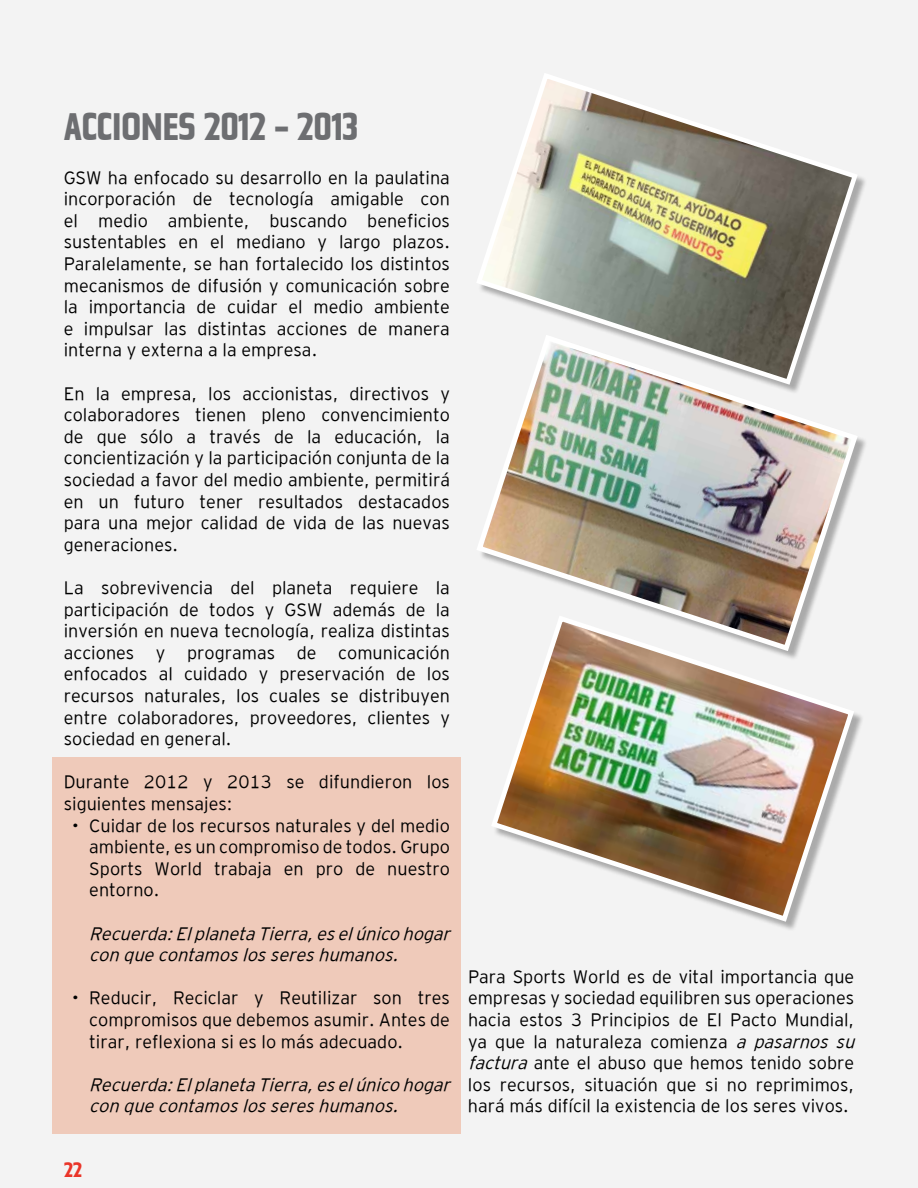
<style>
.page{position:relative;width:918px;height:1188px;background:#f3f3f3}
.page>*{position:absolute;margin:0;border:0;box-sizing:border-box;transform-origin:0 0}
.t1{font:700 expanded 39px "Tasse";color:#6d6e71}
.t2{font:700 expanded 21px "Tasse";color:#ea3529}
.t3{font:18px/21.6px "Interstate Light Mono Light Mono";color:#000;text-align:justify}
.t4{font:italic 18px/21.6px "Interstate Light Mono Light Mono";color:#000}
.s1{font-style:italic}
</style>
<div class="page">
<div style="left:53px;top:758px;width:408px;height:376px;background:#efcaba"></div>
<img style="left:477px;top:395px;width:384px;height:218px">
<img style="left:492px;top:613px;width:365px;height:312px">
<div style="left:478px;top:75px;width:390px;height:320px;background:#000;opacity:.3"></div>
<svg style="left:477px;top:74px;width:384px;height:314px"></svg>
<h1 class="t1" style="left:64px;top:105px;width:296px">ACCIONES 2012 - 2013</h1>
<p class="t3" style="left:64px;top:166px;width:388px">GSW ha enfocado su desarrollo en la paulatina incorporación de tecnología amigable con el medio ambiente, buscando beneficios sustentables en el mediano y largo plazos.<br>Paralelamente, se han fortalecido los distintos mecanismos de difusión y comunicación sobre la importancia de cuidar el medio ambiente e impulsar las distintas acciones de manera interna y externa a la empresa.</p>
<p class="t3" style="left:64px;top:382px;width:388px">En la empresa, los accionistas, directivos y colaboradores tienen pleno convencimiento de que sólo a través de la educación, la concientización y la participación conjunta de la sociedad a favor del medio ambiente, permitirá en un futuro tener resultados destacados para una mejor calidad de vida de las nuevas generaciones.</p>
<p class="t3" style="left:64px;top:577px;width:388px">La sobrevivencia del planeta requiere la participación de todos y GSW además de la inversión en nueva tecnología, realiza distintas acciones y programas de comunicación enfocados al cuidado y preservación de los recursos naturales, los cuales se distribuyen entre colaboradores, proveedores, clientes y sociedad en general.</p>
<p class="t3" style="left:64px;top:771px;width:388px">Durante 2012 y 2013 se difundieron los siguientes mensajes:</p>
<p class="t3" style="left:89px;top:814px;width:362px;text-indent:-17px">• Cuidar de los recursos naturales y del medio ambiente, es un compromiso de todos. Grupo Sports World trabaja en pro de nuestro entorno.</p>
<p class="t4" style="left:89px;top:922px;width:368px">Recuerda:ElplanetaTierra,eselúnico hogar con quecontamoslossereshumanos.</p>
<p class="t3" style="left:89px;top:987px;width:362px;text-indent:-17px">• Reducir, Reciclar y Reutilizar son tres compromisos que debemos asumir. Antes de tirar, reflexiona si es lo más adecuado.</p>
<p class="t4" style="left:89px;top:1074px;width:368px">Recuerda:ElplanetaTierra,eselúnico hogar con quecontamoslossereshumanos.</p>
<p class="t3" style="left:468px;top:966px;width:393px;text-align:left">Para Sports World es de vital importancia que empresas y sociedad equilibren sus operaciones hacia estos 3 Principios de El Pacto Mundial, ya que la naturaleza comienza <span class="s1">a pasarnos su factura</span> ante el abuso que hemos tenido sobre los recursos, situación que si no reprimimos, hará más difícil la existencia de los seres vivos.</p>
<p class="t2" style="left:64px;top:1158px;width:19px">22</p>
</div>
